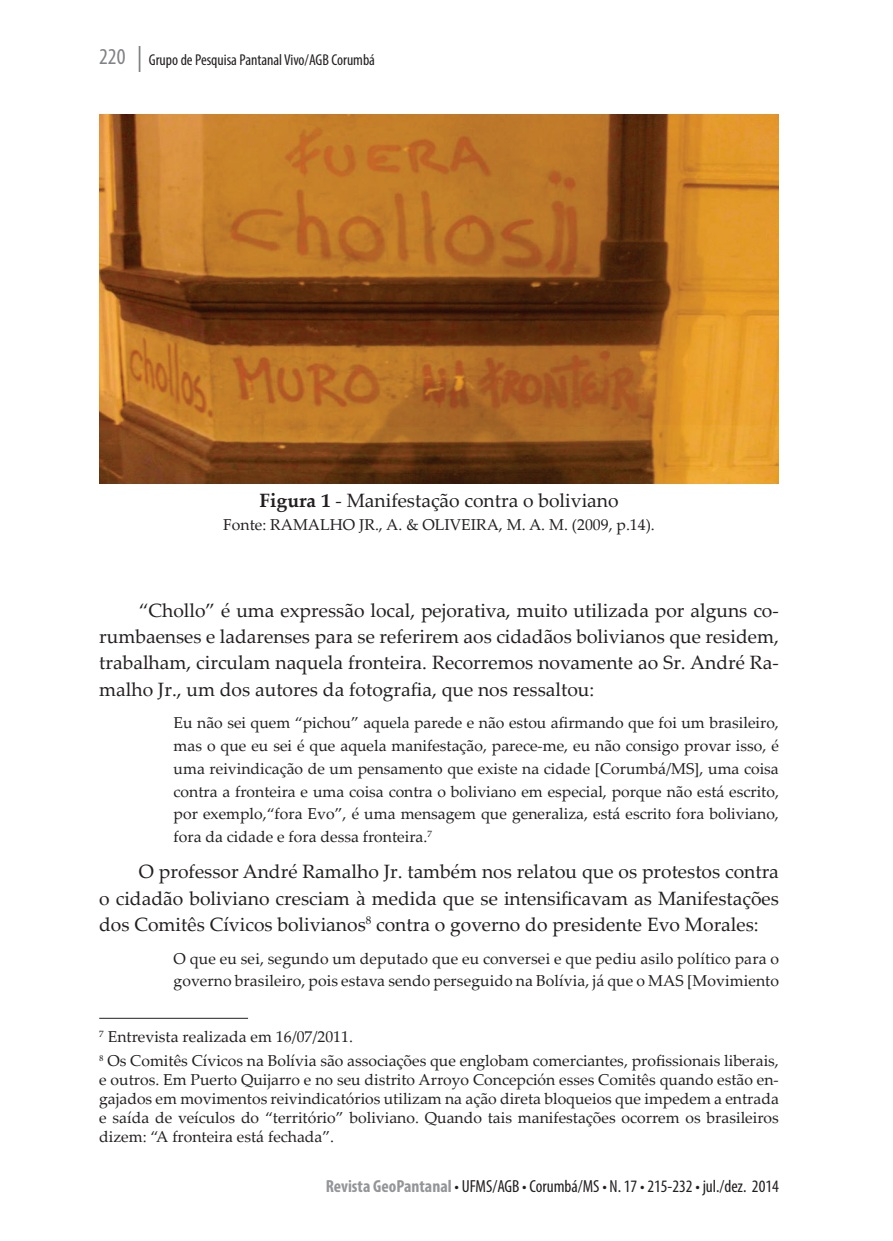
<style>
.page{position:relative;width:893px;height:1241px;background:#fff}
.page>*{position:absolute;margin:0;border:0;box-sizing:border-box;transform-origin:0 0}
.Título_1{font:19.25px/26.2px "Palatino Linotype";color:#231f20;text-align:justify}
.t1{font:condensed 17.5px "Myriad Pro";color:#231f20}
._06_CITACOES{font:15.75px/22.8px "Palatino Linotype";color:#231f20;text-align:justify}
.t2{font:condensed 15.75px "Myriad Pro";color:#231f20}
.s1{font-size:22.75px;color:#808285}
.s2{font-weight:700}
.s3{font-weight:700;color:#939598}
</style>
<div class="page">
<svg style="left:139px;top:46px;width:1px;height:26px"></svg>
<hr style="left:99px;top:1017px;width:149px;height:1px;background:#231f20">
<img style="left:99px;top:114px;width:679px;height:369px">
<p class="t2" style="left:99px;top:50px;width:277px"><span class="s1">220</span> Grupo de Pesquisa Pantanal Vivo/AGB Corumbá</p>
<p class="Título_1" style="left:259px;top:486px;width:361px"><span class="s2">Figura 1</span> - Manifestação contra o boliviano</p>
<p class="_06_CITACOES" style="left:223px;top:513px;width:433px">Fonte: RAMALHO JR., A. &amp; OLIVEIRA, M. A. M. (2009, p.14).</p>
<p class="Título_1" style="left:99px;top:596px;width:681px;text-indent:40px">“Chollo” é uma expressão local, pejorativa, muito utilizada por alguns co&shy;rumbaenses e ladarenses para se referirem aos cidadãos bolivianos que residem, trabalham, circulam naquela fronteira. Recorremos novamente ao Sr. André Ra&shy;malho Jr., um dos autores da fotografia, que nos ressaltou:</p>
<p class="_06_CITACOES" style="left:174px;top:711px;width:607px">Eu não sei quem “pichou” aquela parede e não estou afirmando que foi um brasileiro, mas o que eu sei é que aquela manifestação, parece-me, eu não consigo provar isso, é uma reivindicação de um pensamento que existe na cidade [Corumbá/MS], uma coisa contra a fronteira e uma coisa contra o boliviano em especial, porque não está escrito, por exemplo,“fora Evo”, é uma mensagem que generaliza, está escrito fora boliviano, fora da cidade e fora dessa fronteira.<sup>7</sup></p>
<p class="Título_1" style="left:99px;top:857px;width:681px;text-indent:40px">O professor André Ramalho Jr. também nos relatou que os protestos contra o cidadão boliviano cresciam à medida que se intensificavam as Manifestações dos Comitês Cívicos bolivianos<sup>8</sup> contra o governo do presidente Evo Morales:</p>
<p class="_06_CITACOES" style="left:174px;top:946px;width:607px">O que eu sei, segundo um deputado que eu conversei e que pediu asilo político para o governo brasileiro, pois estava sendo perseguido na Bolívia, já que o MAS [Movimiento</p>
<p class="_06_CITACOES" style="left:99px;top:1024px;width:255px"><sup>7</sup> Entrevista realizada em 16/07/2011.</p>
<p class="_06_CITACOES" style="left:99px;top:1050px;width:681px;line-height:18.9px"><sup>8</sup> Os Comitês Cívicos na Bolívia são associações que englobam comerciantes, profissionais liberais, e outros. Em Puerto Quijarro e no seu distrito Arroyo Concepción esses Comitês quando estão en&shy;gajados em movimentos reivindicatórios utilizam na ação direta bloqueios que impedem a entrada e saída de veículos do “território” boliviano. Quando tais manifestações ocorrem os brasileiros dizem: “A fronteira está fechada”.</p>
<p class="t1" style="left:326px;top:1175px;width:455px"><span class="s3">Revista GeoPantanal</span> • UFMS/AGB • Corumbá/MS • N. 17 • 215-232 • jul./dez. 2014</p>
</div>
